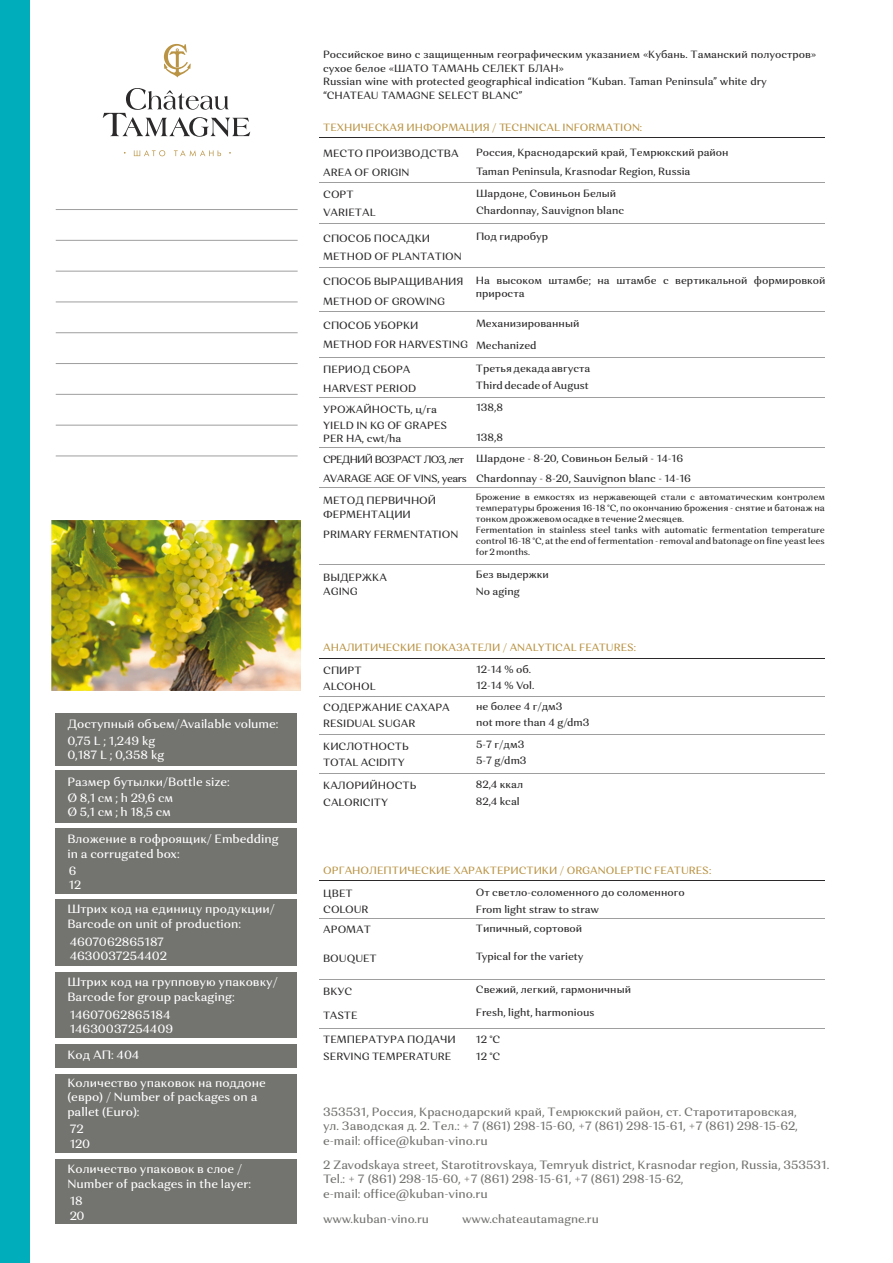
<style>
.page{position:relative;width:893px;height:1263px;background:#fff}
.page>*{position:absolute;margin:0;border:0;box-sizing:border-box;transform-origin:0 0}
.t1{font:500 12px/14.5px "Orchidea Pro";color:#fff}
.t2{font:500 12px/14.5px "Orchidea Pro";color:#737370;text-align:justify}
.t3{font:500 11.7px "Orchidea Pro";color:#737370}
.t4{font:500 10.5px/13.6px "Orchidea Pro";color:#2b2929}
.t5{font:500 10.5px "Orchidea Pro";color:#ba9445}
.t6{font:500 10.5px/20.7px "Orchidea Pro";letter-spacing:-.075em;color:#2b2929}
.t7{font:500 10.5px "Orchidea Pro";letter-spacing:-.035em;color:#2b2929}
.t8{font:500 9px/10.9px "Orchidea Pro";color:#2b2929}
</style>
<div class="page">
<hr style="left:319px;top:137px;width:505px;height:1px;background:#2b2929">
<hr style="left:319px;top:223px;width:505px;height:1px;background:#9e9e9e">
<hr style="left:319px;top:268px;width:505px;height:1px;background:#9e9e9e">
<hr style="left:319px;top:311px;width:505px;height:1px;background:#9e9e9e">
<hr style="left:319px;top:357px;width:505px;height:1px;background:#9e9e9e">
<hr style="left:319px;top:447px;width:505px;height:1px;background:#9e9e9e">
<hr style="left:319px;top:182px;width:505px;height:1px;background:#9e9e9e">
<hr style="left:319px;top:487px;width:505px;height:1px;background:#9e9e9e">
<svg style="left:103px;top:88px;width:147px;height:49px"></svg>
<svg style="left:134px;top:150px;width:31px;height:6px"></svg>
<svg style="left:174px;top:150px;width:47px;height:6px"></svg>
<svg style="left:164px;top:44px;width:27px;height:33px"></svg>
<hr style="left:319px;top:397px;width:505px;height:1px;background:#9e9e9e">
<hr style="left:319px;top:564px;width:505px;height:1px;background:#9e9e9e">
<hr style="left:319px;top:658px;width:505px;height:1px;background:#2b2929">
<hr style="left:319px;top:734px;width:505px;height:1px;background:#9e9e9e">
<hr style="left:319px;top:774px;width:505px;height:1px;background:#9e9e9e">
<hr style="left:319px;top:696px;width:505px;height:1px;background:#9e9e9e">
<hr style="left:319px;top:880px;width:505px;height:1px;background:#2b2929">
<hr style="left:319px;top:979px;width:505px;height:1px;background:#9e9e9e">
<hr style="left:319px;top:1028px;width:505px;height:1px;background:#9e9e9e">
<hr style="left:319px;top:919px;width:505px;height:1px;background:#9e9e9e">
<hr style="left:56px;top:209px;width:242px;height:1px;background:#9e9e9e">
<hr style="left:56px;top:240px;width:242px;height:1px;background:#9e9e9e">
<hr style="left:56px;top:271px;width:242px;height:1px;background:#9e9e9e">
<hr style="left:56px;top:301px;width:242px;height:1px;background:#9e9e9e">
<hr style="left:56px;top:332px;width:242px;height:1px;background:#9e9e9e">
<hr style="left:56px;top:363px;width:242px;height:1px;background:#9e9e9e">
<hr style="left:56px;top:394px;width:242px;height:1px;background:#9e9e9e">
<hr style="left:56px;top:425px;width:242px;height:1px;background:#9e9e9e">
<hr style="left:56px;top:455px;width:242px;height:1px;background:#9e9e9e">
<img style="left:52px;top:520px;width:248px;height:170px">
<div style="left:0;top:0;width:30px;height:1263px;background:#00adba"></div>
<div style="left:55px;top:972px;width:241px;height:66px;background:#737370"></div>
<div style="left:55px;top:899px;width:241px;height:67px;background:#737370"></div>
<div style="left:55px;top:770px;width:241px;height:52px;background:#737370"></div>
<div style="left:55px;top:713px;width:241px;height:52px;background:#737370"></div>
<div style="left:55px;top:828px;width:241px;height:65px;background:#737370"></div>
<div style="left:55px;top:1044px;width:241px;height:24px;background:#737370"></div>
<div style="left:55px;top:1074px;width:241px;height:79px;background:#737370"></div>
<div style="left:55px;top:1159px;width:241px;height:65px;background:#737370"></div>
<p class="t1" style="left:67px;top:716px;width:213px;line-height:16.8px">Доступный объем/Available volume:<br>0,75 L ; 1,249 kg</p>
<p class="t1" style="left:67px;top:749px;width:98px">0,187 L ; 0,358 kg</p>
<p class="t1" style="left:67px;top:775px;width:164px;line-height:15.1px">Размер бутылки/Bottle size:<br>Ø 8,1 см ; h 29,6 см<br>Ø 5,1 см ; h 18,5 см</p>
<p class="t1" style="left:67px;top:833px;width:213px">Вложение в гофроящик/ Embedding in a corrugated box:</p>
<p class="t1" style="left:69px;top:864px;width:14px">6<br>12</p>
<p class="t1" style="left:67px;top:903px;width:209px">Штрих код на единицу продукции/<br>Barcode on unit of production:</p>
<p class="t1" style="left:70px;top:935px;width:99px">4607062865187<br>4630037254402</p>
<p class="t1" style="left:67px;top:976px;width:212px">Штрих код на групповую упаковку/<br>Barcode for group packaging:</p>
<p class="t1" style="left:70px;top:1008px;width:105px">14607062865184<br>14630037254409</p>
<p class="t1" style="left:67px;top:1049px;width:73px">Код АП: 404</p>
<p class="t1" style="left:67px;top:1076px;width:200px">Количество упаковок на поддоне (евро) / Number of packages on a pallet (Euro):</p>
<p class="t1" style="left:70px;top:1122px;width:22px">72<br>120</p>
<p class="t1" style="left:67px;top:1163px;width:185px">Количество упаковок в слое /<br>Number of packages in the layer:</p>
<p class="t1" style="left:70px;top:1195px;width:16px">18<br>20</p>
<p class="t4" style="left:323px;top:49px;width:494px">Российское вино с защищенным географическим указанием «Кубань. Таманский полуостров» сухое белое «ШАТО ТАМАНЬ СЕЛЕКТ БЛАН»<br>Russian wine with protected geographical indication “Kuban. Taman Peninsula” white dry “CHATEAU TAMAGNE SELECT BLANC”</p>
<p class="t5" style="left:323px;top:122px;width:320px">ТЕХНИЧЕСКАЯ ИНФОРМАЦИЯ / TECHNICAL INFORMATION:</p>
<p class="t4" style="left:323px;top:145px;width:137px;line-height:19.2px">МЕСТО ПРОИЗВОДСТВА<br>AREA OF ORIGIN</p>
<p class="t4" style="left:476px;top:147px;width:254px">Россия, Краснодарский край, Темрюкский район</p>
<p class="t4" style="left:476px;top:165px;width:216px">Taman Peninsula, Krasnodar Region, Russia</p>
<p class="t4" style="left:323px;top:187px;width:54px;line-height:17.4px">СОРТ<br>VARIETAL</p>
<p class="t4" style="left:476px;top:187px;width:142px">Шардоне, Совиньон Белый</p>
<p class="t4" style="left:476px;top:204px;width:150px">Chardonnay, Sauvignon blanc</p>
<p class="t4" style="left:323px;top:231px;width:140px;line-height:17.7px">СПОСОБ ПОСАДКИ<br>METHOD OF PLANTATION</p>
<p class="t4" style="left:323px;top:272px;width:142px;line-height:20.1px">СПОСОБ ВЫРАЩИВАНИЯ<br>METHOD OF GROWING</p>
<p class="t4" style="left:323px;top:316px;width:146px;line-height:19.6px">СПОСОБ УБОРКИ<br>METHOD FOR HARVESTING</p>
<p class="t4" style="left:323px;top:360px;width:95px;line-height:19.5px">ПЕРИОД СБОРА<br>HARVEST PERIOD</p>
<p class="t4" style="left:323px;top:402px;width:125px;line-height:16.2px">УРОЖАЙНОСТЬ, ц/га<br>YIELD IN KG OF GRAPES</p>
<p class="t6" style="left:323px;top:429px;width:143px">PER HA, cwt/ha<br>СРЕДНИЙ ВОЗРАСТ ЛОЗ, лет</p>
<p class="t7" style="left:323px;top:473px;width:145px">AVARAGE AGE OF VINS, years</p>
<p class="t4" style="left:323px;top:495px;width:115px">МЕТОД ПЕРВИЧНОЙ<br>ФЕРМЕНТАЦИИ</p>
<p class="t4" style="left:323px;top:528px;width:137px">PRIMARY FERMENTATION</p>
<p class="t4" style="left:476px;top:231px;width:74px">Под гидробур</p>
<p class="t4" style="left:476px;top:275px;width:351px;line-height:12.8px">На высоком штамбе; на штамбе с вертикальной формировкой прироста</p>
<p class="t4" style="left:476px;top:318px;width:105px">Механизированный</p>
<p class="t4" style="left:476px;top:339px;width:62px">Mechanized</p>
<p class="t4" style="left:476px;top:362px;width:116px">Третья декада августа</p>
<p class="t4" style="left:476px;top:401px;width:29px">138,8</p>
<p class="t4" style="left:476px;top:432px;width:29px">138,8</p>
<p class="t4" style="left:476px;top:380px;width:114px">Third decade of August</p>
<p class="t4" style="left:476px;top:452px;width:209px">Шардоне - 8-20, Совиньон Белый - 14-16</p>
<p class="t4" style="left:476px;top:472px;width:216px">Chardonnay - 8-20, Sauvignon blanc - 14-16</p>
<p class="t8" style="left:476px;top:492px;width:351px">Брожение в емкостях из нержавеющей стали с автоматическим контролем температуры брожения 16-18 °C, по окончанию брожения - снятие и батонаж на тонком дрожжевом осадке в течение 2 месяцев.<br>Fermentation in stainless steel tanks with automatic fermentation temperature control 16-18 °C, at the end of fermentation - removal and batonage on fine yeast lees for 2 months.</p>
<p class="t4" style="left:323px;top:572px;width:65px">ВЫДЕРЖКА</p>
<p class="t4" style="left:476px;top:568px;width:75px">Без выдержки</p>
<p class="t4" style="left:323px;top:586px;width:36px">AGING</p>
<p class="t4" style="left:476px;top:586px;width:45px">No aging</p>
<p class="t5" style="left:323px;top:643px;width:314px">АНАЛИТИЧЕСКИЕ ПОКАЗАТЕЛИ / ANALYTICAL FEATURES:</p>
<p class="t4" style="left:323px;top:663px;width:54px;line-height:16.2px">СПИРТ<br>ALCOHOL</p>
<p class="t4" style="left:476px;top:664px;width:57px">12-14 % об.</p>
<p class="t4" style="left:476px;top:680px;width:60px">12-14 % Vol.</p>
<p class="t4" style="left:323px;top:700px;width:128px;line-height:15.8px">СОДЕРЖАНИЕ САХАРА<br>RESIDUAL SUGAR</p>
<p class="t4" style="left:476px;top:700px;width:88px">не более 4 г/дм3</p>
<p class="t4" style="left:476px;top:716px;width:115px">not more than 4 g/dm3</p>
<p class="t4" style="left:323px;top:740px;width:87px;line-height:15.6px">КИСЛОТНОСТЬ<br>TOTAL ACIDITY</p>
<p class="t4" style="left:323px;top:778px;width:95px;line-height:16.6px">КАЛОРИЙНОСТЬ<br>CALORICITY</p>
<p class="t4" style="left:476px;top:739px;width:50px">5-7 г/дм3</p>
<p class="t4" style="left:476px;top:779px;width:49px">82,4 ккал</p>
<p class="t4" style="left:476px;top:755px;width:52px">5-7 g/dm3</p>
<p class="t4" style="left:476px;top:796px;width:45px">82,4 kcal</p>
<p class="t5" style="left:323px;top:866px;width:390px">ОРГАНОЛЕПТИЧЕСКИЕ ХАРАКТЕРИСТИКИ / ORGANOLEPTIC FEATURES:</p>
<p class="t4" style="left:323px;top:886px;width:47px;line-height:16.2px">ЦВЕТ<br>COLOUR</p>
<p class="t4" style="left:476px;top:886px;width:210px">От светло-соломенного до соломенного</p>
<p class="t4" style="left:476px;top:904px;width:124px">From light straw to straw</p>
<p class="t4" style="left:323px;top:924px;width:49px">АРОМАТ</p>
<p class="t4" style="left:323px;top:952px;width:55px">BOUQUET</p>
<p class="t4" style="left:323px;top:985px;width:31px">ВКУС</p>
<p class="t4" style="left:323px;top:1009px;width:36px">TASTE</p>
<p class="t4" style="left:323px;top:1032px;width:134px;line-height:16.6px">ТЕМПЕРАТУРА ПОДАЧИ<br>SERVING TEMPERATURE</p>
<p class="t4" style="left:476px;top:922px;width:108px">Типичный, сортовой</p>
<p class="t4" style="left:476px;top:950px;width:109px">Typical for the variety</p>
<p class="t4" style="left:476px;top:983px;width:157px">Свежий, легкий, гармоничный</p>
<p class="t4" style="left:476px;top:1031px;width:26px;line-height:17.2px">12 °C<br>12 °C</p>
<p class="t4" style="left:476px;top:1006px;width:120px">Fresh, light, harmonious</p>
<p class="t2" style="left:323px;top:1105px;width:476px">353531, Россия, Краснодарский край, Темрюкский район, ст. Старотитаровская, ул. Заводская д. 2. Тел.: + 7 (861) 298-15-60, +7 (861) 298-15-61, +7 (861) 298-15-62, e-mail: office@kuban-vino.ru</p>
<p class="t2" style="left:323px;top:1158px;width:508px;text-align:left">2 Zavodskaya street, Starotitrovskaya, Temryuk district, Krasnodar region, Russia, 353531.<br>Tel.: + 7 (861) 298-15-60, +7 (861) 298-15-61, +7 (861) 298-15-62,<br>e-mail: office@kuban-vino.ru</p>
<p class="t3" style="left:323px;top:1214px;width:107px">www.kuban-vino.ru</p>
<p class="t3" style="left:462px;top:1214px;width:138px">www.chateautamagne.ru</p>
</div>
